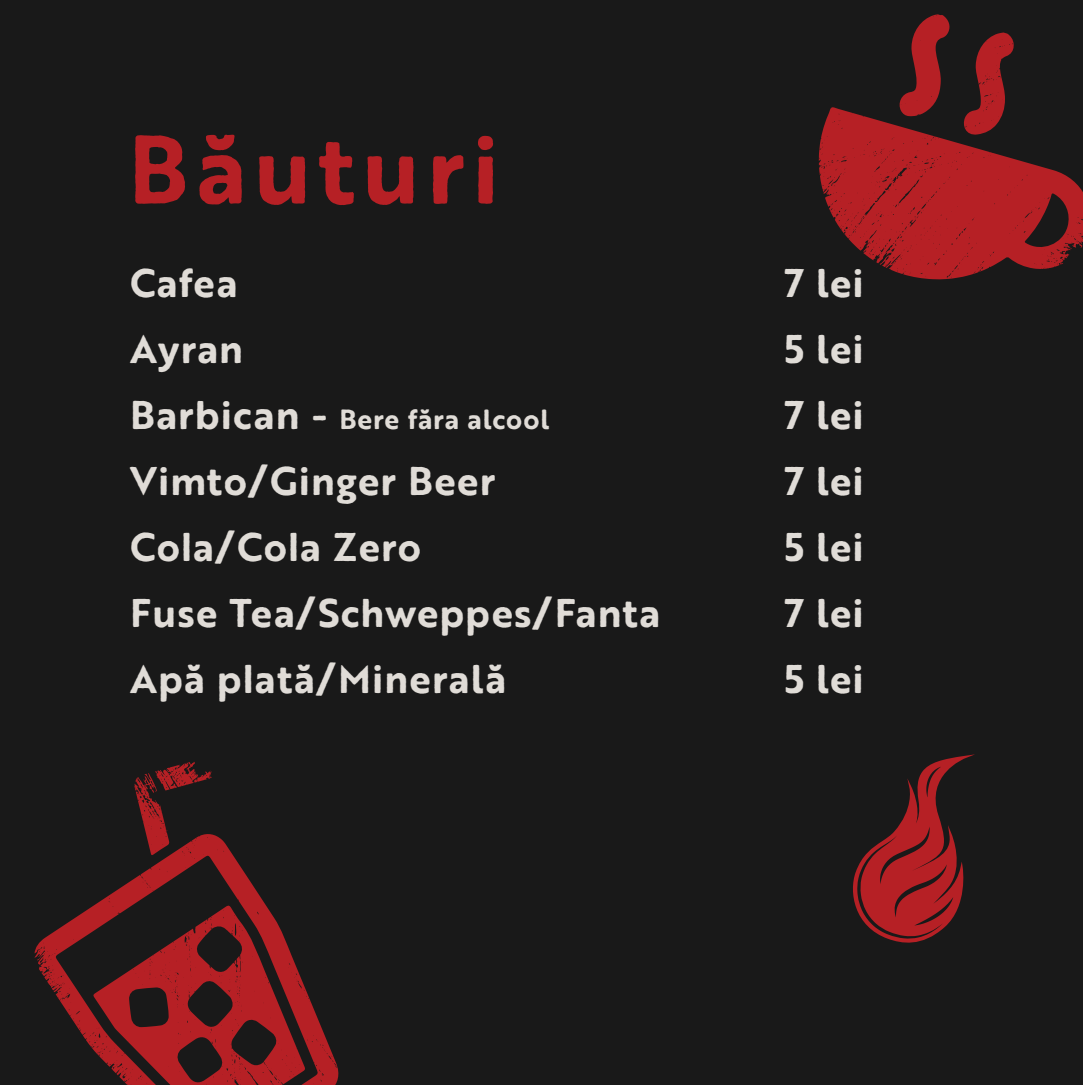
<style>
.page{position:relative;width:1083px;height:1085px;background:#fff}
.page>*{position:absolute;margin:0;border:0;box-sizing:border-box;transform-origin:0 0}
.t1{font:700 94.2px "Brother 1816 Printed";letter-spacing:.075em;color:#b62025}
.t2{font:700 39px "Brother 1816 Printed";letter-spacing:.025em;color:#e0dcd7}
.t3{font:700 27px "Brother 1816 Printed";letter-spacing:.025em;color:#e0dcd7}
.s1{font-size:39px}
</style>
<div class="page">
<div style="left:0;top:0;width:1083px;height:1084px;background:#191919"></div>
<svg style="left:819px;top:14px;width:264px;height:265px"></svg>
<svg style="left:35px;top:834px;width:304px;height:250px"></svg>
<svg style="left:93px;top:904px;width:213px;height:180px"></svg>
<svg style="left:134px;top:762px;width:78px;height:93px"></svg>
<svg style="left:853px;top:754px;width:122px;height:189px"></svg>
<h1 class="t1" style="left:128px;top:98px;width:373px">Băuturi</h1>
<p class="t2" style="left:130px;top:253px;width:109px">Cafea</p>
<p class="t2" style="left:784px;top:253px;width:81px">7 lei</p>
<p class="t2" style="left:130px;top:319px;width:115px">Ayran</p>
<p class="t2" style="left:784px;top:319px;width:81px">5 lei</p>
<p class="t3" style="left:130px;top:398px;width:421px"><span class="s1">Barbican -</span> Bere făra alcool</p>
<p class="t2" style="left:784px;top:385px;width:81px">7 lei</p>
<p class="t2" style="left:130px;top:451px;width:367px">Vimto/Ginger Beer</p>
<p class="t2" style="left:784px;top:451px;width:81px">7 lei</p>
<p class="t2" style="left:130px;top:517px;width:293px">Cola/Cola Zero</p>
<p class="t2" style="left:784px;top:517px;width:81px">5 lei</p>
<p class="t2" style="left:130px;top:583px;width:532px">Fuse Tea/Schweppes/Fanta</p>
<p class="t2" style="left:784px;top:583px;width:81px">7 lei</p>
<p class="t2" style="left:130px;top:649px;width:378px">Apă plată/Minerală</p>
<p class="t2" style="left:784px;top:649px;width:81px">5 lei</p>
</div>
